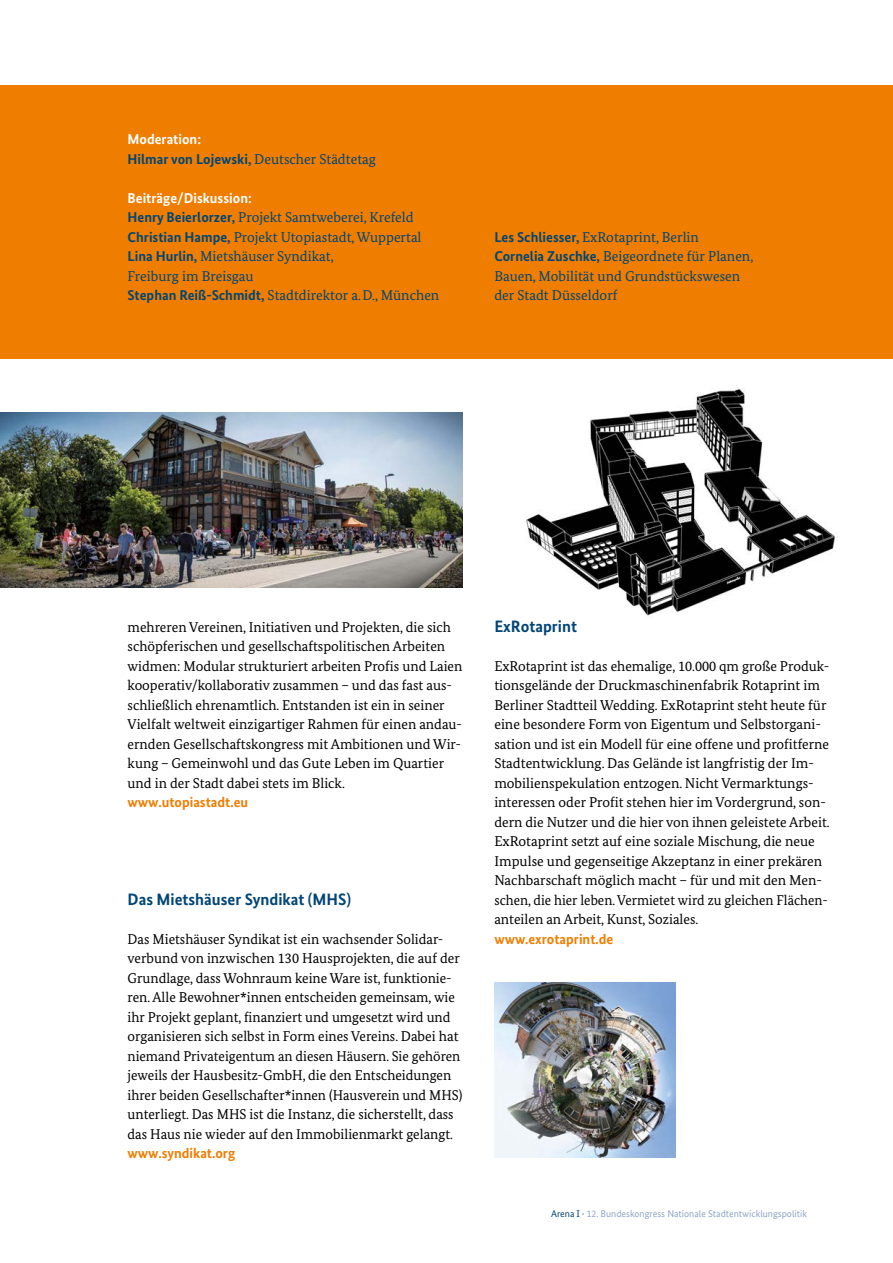
<style>
.page{position:relative;width:893px;height:1263px;background:#fff}
.page>*{position:absolute;margin:0;border:0;box-sizing:border-box;transform-origin:0 0}
.t1{font:700 16.5px "Bundes Sans";color:#004577}
.t2{font:14.25px/19.5px "Bundes Serif";color:#000}
.t3{font:14.25px/19.5px "Bundes Serif";color:#004577}
.t4{font:700 14.25px "Bundes Sans";color:#004577}
.t5{font:700 14.25px "Bundes Sans";color:#ef7d00}
.t6{font:700 14.25px "Bundes Sans";color:#fff}
.t7{font:9.75px "Bundes Sans";color:#90a5c6}
.s1{font-family:"Bundes Serif";font-weight:400}
.s2{font-family:"Bundes Sans";font-weight:700}
.s3{font-family:"Bundes Sans";font-weight:700;color:#ef7d00}
.s4{color:#004577}
</style>
<div class="page">
<div style="left:0;top:85px;width:893px;height:274px;background:#ef7d00"></div>
<img style="left:494px;top:983px;width:181px;height:175px">
<img style="left:526px;top:389px;width:309px;height:227px">
<img style="left:0;top:412px;width:462px;height:176px">
<h2 class="t6" style="left:128px;top:131px;width:75px">Moderation:</h2>
<p class="t4" style="left:128px;top:150px;width:250px">Hilmar von Lojewski, <span class="s1">Deutscher Städtetag</span></p>
<h2 class="t6" style="left:128px;top:189px;width:126px">Beiträge/Diskussion:</h2>
<p class="t3" style="left:128px;top:208px;width:288px"><span class="s2">Henry Beierlorzer,</span> Projekt Samtweberei, Krefeld</p>
<p class="t3" style="left:128px;top:227px;width:296px"><span class="s2">Christian Hampe,</span> Projekt Utopiastadt, Wuppertal</p>
<p class="t3" style="left:128px;top:247px;width:208px"><span class="s2">Lina Hurlin,</span> Mietshäuser Syndikat,<br>Freiburg im Breisgau</p>
<p class="t3" style="left:128px;top:286px;width:313px"><span class="s2">Stephan Reiß-Schmidt,</span> Stadtdirektor a.D., München</p>
<p class="t3" style="left:494px;top:227px;width:206px"><span class="s2">Les Schliesser,</span> ExRotaprint, Berlin</p>
<p class="t3" style="left:494px;top:247px;width:260px"><span class="s2">Cornelia Zuschke,</span> Beigeordnete für Planen,<br>Bauen, Mobilität und Grundstückswesen der Stadt Düsseldorf</p>
<p class="t2" style="left:128px;top:617px;width:336px">mehreren Vereinen, Initiativen und Projekten, die sich schöpferischen und gesellschaftspolitischen Arbeiten widmen: Modular strukturiert arbeiten Profis und Laien kooperativ/kollaborativ zusammen – und das fast aus&shy;schließlich ehrenamtlich. Entstanden ist ein in seiner Vielfalt weltweit einzigartiger Rahmen für einen andau&shy;ernden Gesellschaftskongress mit Ambitionen und Wir&shy;kung – Gemeinwohl und das Gute Leben im Quartier und in der Stadt dabei stets im Blick.</p>
<p class="t5" style="left:128px;top:794px;width:122px">www.utopiastadt.eu</p>
<h2 class="t1" style="left:128px;top:889px;width:225px">Das Mietshäuser Syndikat (MHS)</h2>
<p class="t2" style="left:128px;top:929px;width:336px">Das Mietshäuser Syndikat ist ein wachsender Solidar&shy;verbund von inzwischen 130 Hausprojekten, die auf der Grundlage, dass Wohnraum keine Ware ist, funktionie&shy;ren. Alle Bewohner*innen entscheiden gemeinsam, wie ihr Projekt geplant, finanziert und umgesetzt wird und organisieren sich selbst in Form eines Vereins. Dabei hat niemand Privateigentum an diesen Häusern. Sie gehören jeweils der Hausbesitz-GmbH, die den Entscheidungen ihrer beiden Gesellschafter*innen (Hausverein und MHS) unterliegt. Das MHS ist die Instanz, die sicherstellt, dass das Haus nie wieder auf den Immobilienmarkt gelangt.</p>
<p class="t5" style="left:128px;top:1145px;width:109px">www.syndikat.org</p>
<h2 class="t1" style="left:494px;top:616px;width:84px">ExRotaprint</h2>
<p class="t2" style="left:494px;top:656px;width:337px">ExRotaprint ist das ehemalige, 10.000 qm große Produk&shy;tionsgelände der Druckmaschinenfabrik Rotaprint im Berliner Stadtteil Wedding. ExRotaprint steht heute für eine besondere Form von Eigentum und Selbstorgani&shy;sation und ist ein Modell für eine offene und profitferne Stadtentwicklung. Das Gelände ist langfristig der Im&shy;mobilienspekulation entzogen. Nicht Vermarktungs&shy;interessen oder Profit stehen hier im Vordergrund, son&shy;dern die Nutzer und die hier von ihnen geleistete Arbeit.<br>ExRotaprint setzt auf eine soziale Mischung, die neue Impulse und gegenseitige Akzeptanz in einer prekären Nachbarschaft möglich macht – für und mit den Men&shy;schen, die hier leben. Vermietet wird zu gleichen Flächen&shy;anteilen an Arbeit, Kunst, Soziales.<br><span class="s3">www.exrotaprint.de</span></p>
<p class="t7" style="left:551px;top:1208px;width:257px"><span class="s4">Arena I ·</span> 12. Bundeskongress Nationale Stadtentwicklungspolitik</p>
</div>
